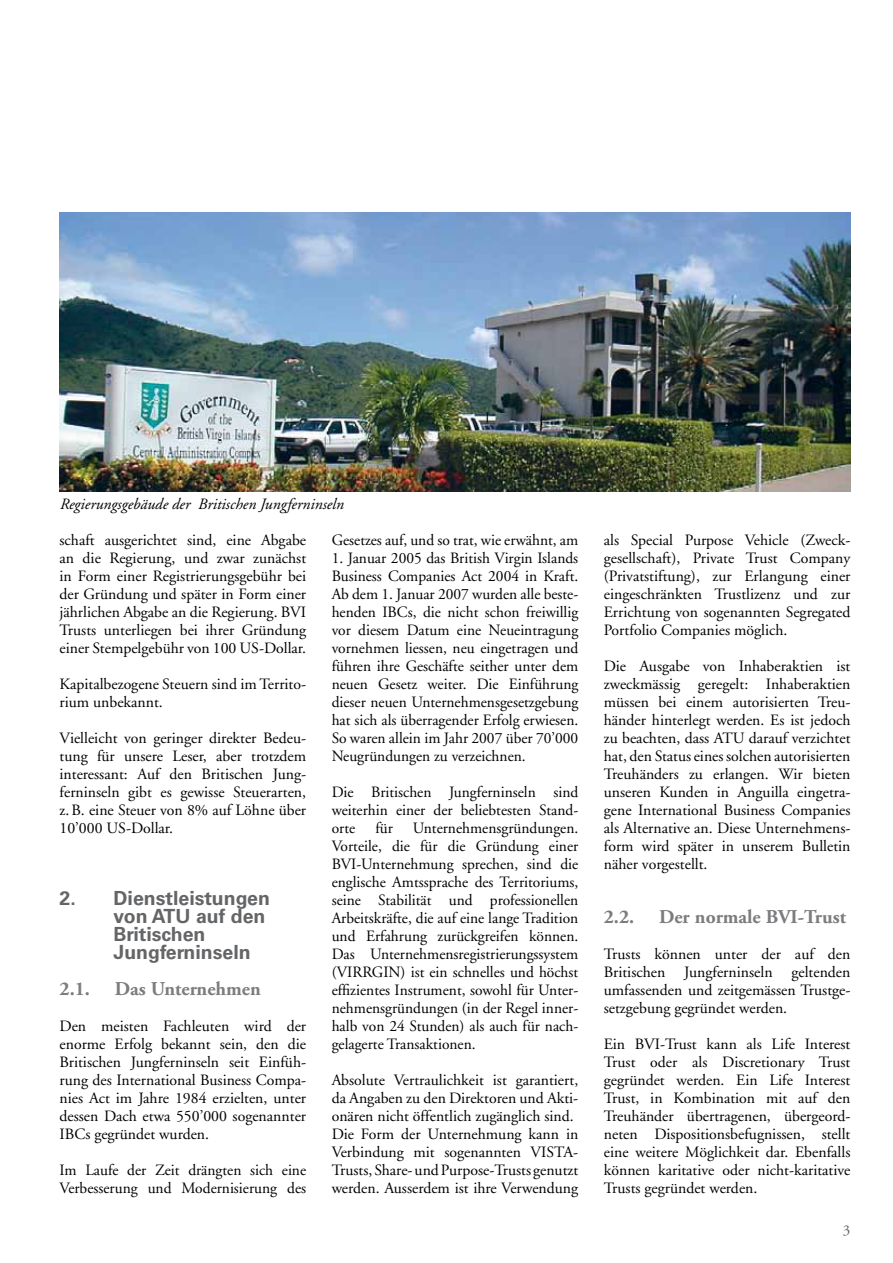
<style>
.page{position:relative;width:893px;height:1263px;background:#fff}
.page>*{position:absolute;margin:0;border:0;box-sizing:border-box;transform-origin:0 0}
.t1{font:700 19.5px/18px "Univers";color:#646567}
.t2{font:700 19.5px "Adobe Garamond";color:#7b7c7e}
.t3{font:15.75px/18px "Adobe Garamond";color:#000;text-align:justify}
.t4{font:italic 15.75px "Adobe Garamond";color:#000}
.t5{font:15px "Adobe Garamond";color:#646567}
</style>
<div class="page">
<img style="left:60px;top:213px;width:790px;height:278px">
<p class="t4" style="left:60px;top:496px;width:285px">Regierungsgebäude der Britischen Jungferninseln</p>
<p class="t3" style="left:332px;top:532px;width:248px">Gesetzes auf, und so trat, wie erwähnt, am</p>
<p class="t3" style="left:332px;top:550px;width:248px">1. Januar 2005 das British Virgin Islands Business Companies Act 2004 in Kraft.<br>Ab dem 1. Januar 2007 wurden alle beste&shy;henden IBCs, die nicht schon freiwillig vor diesem Datum eine Neueintragung vornehmen liessen, neu eingetragen und führen ihre Geschäfte seither unter dem neuen Gesetz weiter. Die Einführung dieser neuen Unternehmensgesetzgebung hat sich als überragender Erfolg erwiesen.<br>So waren allein im Jahr 2007 über 70’000<br>Neugründungen zu verzeichnen.</p>
<p class="t3" style="left:332px;top:784px;width:248px">Die Britischen Jungferninseln sind weiterhin einer der beliebtesten Stand&shy;orte</p>
<p class="t3" style="left:60px;top:532px;width:248px">schaft ausgerichtet sind, eine Abgabe an die Regierung, und zwar zunächst in Form einer Registrierungsgebühr bei der Gründung und später in Form einer jährlichen Abgabe an die Regierung. BVI Trusts unterliegen bei ihrer Gründung einer Stempelgebühr von 100 US-Dollar.</p>
<p class="t3" style="left:60px;top:676px;width:248px">Kapitalbezogene Steuern sind im Territo&shy;rium unbekannt.</p>
<p class="t3" style="left:60px;top:730px;width:248px">Vielleicht von geringer direkter Bedeu&shy;tung für unsere Leser, aber trotzdem interessant: Auf den Britischen Jung&shy;ferninseln gibt es gewisse Steuerarten, z.B. eine Steuer von 8% auf Löhne über 10’000 US-Dollar.</p>
<p class="t3" style="left:332px;top:820px;width:248px;text-indent:81px">Unternehmensgründungen.<br>Vorteile, die für die Gründung einer BVI-Unternehmung sprechen, sind die englische Amtssprache des Territoriums, seine Stabilität und professionellen Arbeitskräfte, die auf eine lange Tradition und Erfahrung zurückgreifen können.<br>Das Unternehmensregistrierungssystem (VIRRGIN) ist ein schnelles und höchst effizientes Instrument, sowohl für Unter&shy;nehmensgründungen (in der Regel inner&shy;halb von 24 Stunden) als auch für nach&shy;gelagerte Transaktionen.</p>
<p class="t3" style="left:332px;top:1072px;width:248px;text-align:left">Absolute Vertraulichkeit ist garantiert, da Angaben zu den Direktoren und Akti&shy;onären nicht öffentlich zugänglich sind.<br>Die Form der Unternehmung kann in Verbindung mit sogenannten VISTA-Trusts, Share- und Purpose-Trusts genutzt werden. Ausserdem ist ihre Verwendung</p>
<p class="t3" style="left:375px;top:820px;width:19px">für</p>
<p class="t1" style="left:114px;top:889px;width:158px;text-indent:-54px">2. Dienstleistungen von ATU auf den<br>Britischen<br>Jungferninseln</p>
<p class="t2" style="left:60px;top:978px;width:32px">2.1.</p>
<p class="t2" style="left:115px;top:978px;width:147px">Das Unternehmen</p>
<p class="t3" style="left:60px;top:1018px;width:248px">Den meisten Fachleuten wird der enorme Erfolg bekannt sein, den die Britischen Jungferninseln seit Einfüh&shy;rung des International Business Compa&shy;nies Act im Jahre 1984 erzielten, unter dessen Dach etwa 550’000 sogenannter IBCs gegründet wurden.</p>
<p class="t3" style="left:60px;top:1162px;width:248px">Im Laufe der Zeit drängten sich eine<br>Verbesserung und Modernisierung des</p>
<p class="t3" style="left:604px;top:532px;width:248px">als Special Purpose Vehicle (Zweck&shy;gesellschaft), Private Trust Company (Privatstiftung), zur Erlangung einer eingeschränkten Trustlizenz und zur Errichtung von sogenannten Segregated Portfolio Companies möglich.</p>
<p class="t3" style="left:604px;top:658px;width:248px">Die Ausgabe von Inhaberaktien ist zweckmässig geregelt: Inhaberaktien müssen bei einem autorisierten Treu&shy;händer hinterlegt werden. Es ist jedoch zu beachten, dass ATU darauf verzichtet hat, den Status eines solchen autorisierten Treuhänders zu erlangen. Wir bieten unseren Kunden in Anguilla eingetra&shy;gene International Business Companies als Alternative an. Diese Unternehmens&shy;form wird später in unserem Bulletin näher vorgestellt.</p>
<p class="t2" style="left:604px;top:906px;width:32px">2.2.</p>
<p class="t2" style="left:659px;top:906px;width:188px">Der normale BVI-Trust</p>
<p class="t3" style="left:604px;top:946px;width:248px">Trusts können unter der auf den Britischen Jungferninseln geltenden umfassenden und zeitgemässen Trustge&shy;setzgebung gegründet werden.</p>
<p class="t3" style="left:604px;top:1036px;width:248px">Ein BVI-Trust kann als Life Interest Trust oder als Discretionary Trust gegründet werden. Ein Life Interest Trust, in Kombination mit auf den Treuhänder übertragenen, übergeord&shy;neten Dispositionsbefugnissen, stellt eine weitere Möglichkeit dar. Ebenfalls können karitative oder nicht-karitative Trusts gegründet werden.</p>
<p class="t5" style="left:843px;top:1222px;width:9px">3</p>
</div>
